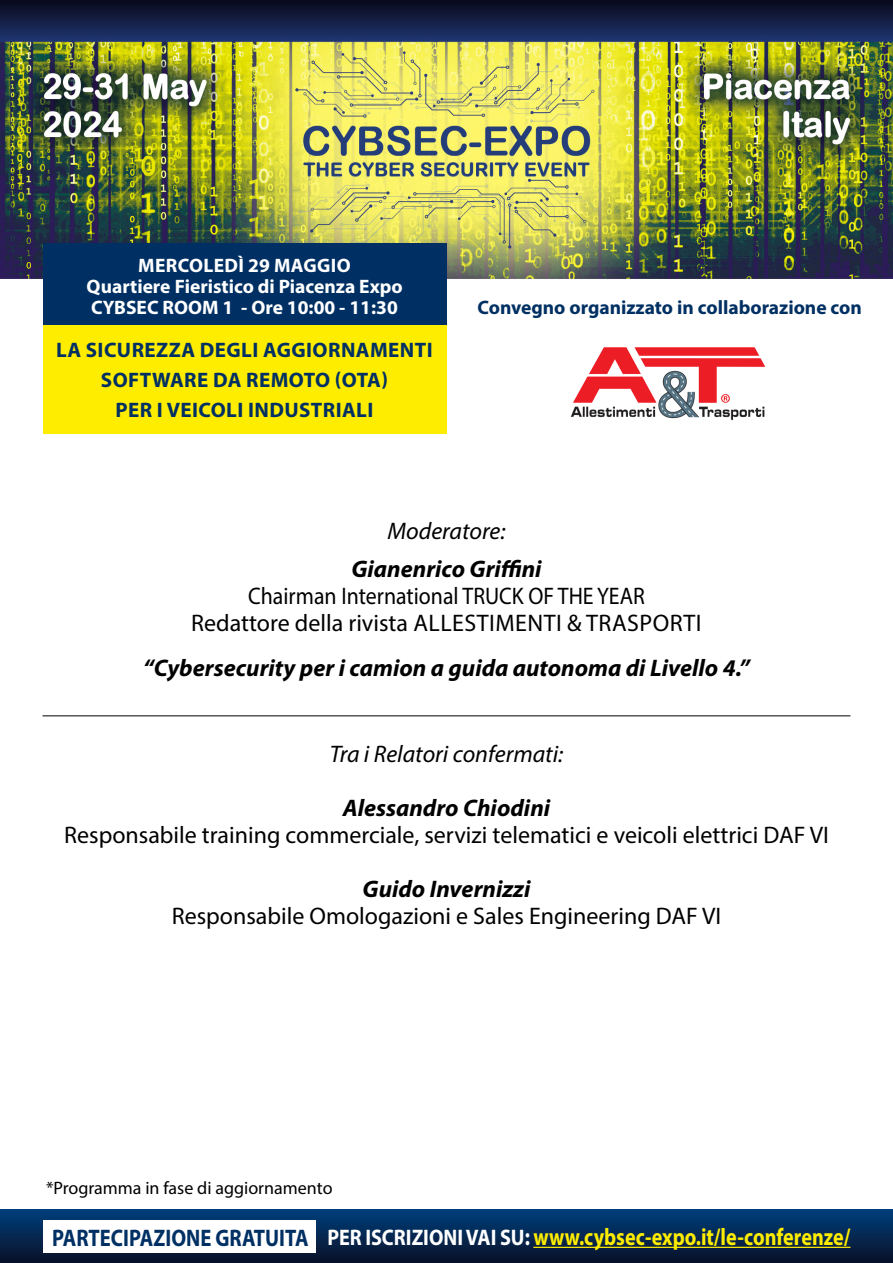
<style>
.page{position:relative;width:893px;height:1263px;background:#fff}
.page>*{position:absolute;margin:0;border:0;box-sizing:border-box;transform-origin:0 0}
.t1{font:24px "Myriad Pro";color:#000}
.t2{font:italic 700 24px "Myriad Pro";color:#000}
.t3{font:24px/27px "Myriad Pro";color:#000;text-align:center;scale:.91 1}
.t4{font:700 24px "Myriad Pro";color:#ffed00;scale:.84 1}
.t5{font:italic 24px "Myriad Pro";color:#000}
.t6{font:700 21px/30px "Myriad Pro";letter-spacing:.02em;color:#003063;text-align:center}
.t7{font:700 19.5px/21px "Myriad Pro";color:#fff;text-align:center}
.t8{font:700 19.5px "Myriad Pro";color:#003063}
.t9{font:18px "Myriad Pro";color:#000}
.s1{color:#003063}
.s2{font-size:22.5px;color:#fff}
.s3{color:#fff}
</style>
<div class="page">
<img style="left:0;top:0;width:893px;height:281px">
<div style="left:43px;top:326px;width:403px;height:108px;background:#ffed00"></div>
<div style="left:43px;top:244px;width:403px;height:81px;background:#003063"></div>
<div style="left:0;top:1210px;width:893px;height:53px;background:linear-gradient(to bottom,#003e7b,#0d1326)"></div>
<div style="left:43px;top:1220px;width:272px;height:33px;background:#fff"></div>
<hr style="left:533px;top:1247px;width:317px;height:1px;background:#ffed00">
<hr style="left:43px;top:715px;width:807px;height:1px;background:#000">
<img style="left:571px;top:347px;width:195px;height:74px">
<p class="t7" style="left:86px;top:254px;width:318px">MERCOLEDÌ 29 MAGGIO<br>Quartiere Fieristico di Piacenza Expo<br>CYBSEC ROOM 1 - Ore 10:00 - 11:30</p>
<p class="t6" style="left:56px;top:335px;width:378px">LA SICUREZZA DEGLI AGGIORNAMENTI<br>SOFTWARE DA REMOTO (OTA)<br>PER I VEICOLI INDUSTRIALI</p>
<p class="t8" style="left:478px;top:294px;width:386px">Convegno organizzato in collaborazione con</p>
<p class="t5" style="left:387px;top:516px;width:119px">Moderatore:</p>
<p class="t2" style="left:351px;top:553px;width:192px">Gianenrico Griffini</p>
<p class="t3" style="left:191px;top:582px;width:562px">Chairman International TRUCK OF THE YEAR<br>Redattore della rivista ALLESTIMENTI &amp; TRASPORTI</p>
<p class="t2" style="left:143px;top:652px;width:608px">“Cybersecurity per i camion a guida autonoma di Livello 4.”</p>
<p class="t5" style="left:330px;top:739px;width:235px">Tra i Relatori confermati:</p>
<p class="t2" style="left:343px;top:792px;width:209px">Alessandro Chiodini</p>
<p class="t1" style="left:64px;top:820px;width:766px">Responsabile training commerciale, servizi telematici e veicoli elettrici DAF VI</p>
<p class="t2" style="left:363px;top:873px;width:169px">Guido Invernizzi</p>
<p class="t1" style="left:172px;top:901px;width:551px">Responsabile Omologazioni e Sales Engineering DAF VI</p>
<p class="t9" style="left:46px;top:1176px;width:288px">*Programma in fase di aggiornamento</p>
<p class="t4" style="left:52px;top:1221px;width:952px"><span class="s1">PARTECIPAZIONE GRATUITA</span> <span class="s2">PER ISCRIZIONI VAI SU</span><span class="s3">:</span> www.cybsec-expo.it/le-conferenze/</p>
</div>
